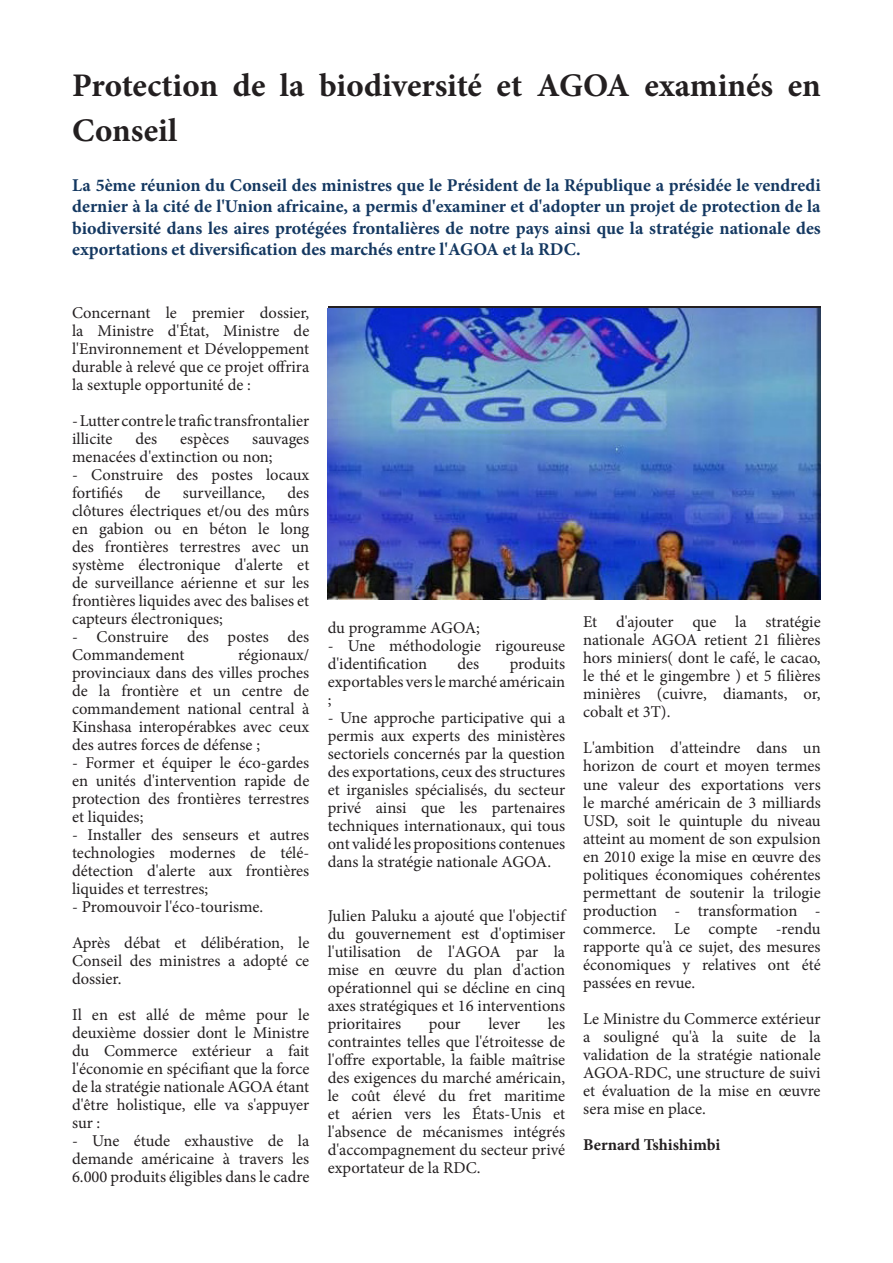
<style>
.page{position:relative;width:893px;height:1263px;background:#fff}
.page>*{position:absolute;margin:0;border:0;box-sizing:border-box;transform-origin:0 0}
.t1{font:700 33px/45px "Minion Pro";color:#231f20}
.t2{font:700 18px/21.6px "Minion Pro";color:#143861;text-align:justify}
.t3{font:16.5px/18px "Minion Pro";color:#231f20;text-align:justify}
.t4{font:700 16.5px "Minion Pro";letter-spacing:-.005em;color:#231f20}
</style>
<div class="page">
<img style="left:328px;top:308px;width:493px;height:291px">
<p class="t1" style="left:72px;top:63px;width:750px">Protection de la biodiversité et AGOA examinés en<br>Conseil</p>
<p class="t2" style="left:72px;top:174px;width:750px">La 5ème réunion du Conseil des ministres que le Président de la République a présidée le vendredi dernier à la cité de l'Union africaine, a permis d'examiner et d'adopter un projet de protection de la biodiversité dans les aires protégées frontalières de notre pays ainsi que la stratégie nationale des exportations et diversification des marchés entre l'AGOA et la RDC.</p>
<p class="t3" style="left:72px;top:304px;width:239px">Concernant le premier dossier, la Ministre d'État, Ministre de l'Environnement et Développement durable à relevé que ce projet offrira la sextuple opportunité de :</p>
<p class="t3" style="left:72px;top:412px;width:239px">- Lutter contre le trafic transfrontalier illicite</p>
<p class="t3" style="left:136px;top:430px;width:23px">des</p>
<p class="t3" style="left:180px;top:430px;width:50px">espèces</p>
<p class="t3" style="left:72px;top:430px;width:239px;text-indent:180px">sauvages menacées d'extinction ou non;</p>
<p class="t3" style="left:72px;top:466px;width:239px">- Construire des postes locaux fortifiés</p>
<p class="t3" style="left:72px;top:484px;width:239px;text-indent:216px">des clôtures électriques et/ou des mûrs en gabion ou en béton le long des frontières terrestres avec un système électronique d'alerte et de surveillance aérienne et sur les frontières liquides avec des balises et capteurs électroniques;</p>
<p class="t3" style="left:72px;top:628px;width:239px">- Construire des postes des<br>Commandement</p>
<p class="t3" style="left:145px;top:484px;width:17px">de</p>
<p class="t3" style="left:183px;top:484px;width:84px">surveillance,</p>
<p class="t3" style="left:72px;top:646px;width:239px;text-indent:166px">régionaux/ provinciaux dans des villes proches de la frontière et un centre de commandement national central à Kinshasa interopérabkes avec ceux des autres forces de défense ;</p>
<p class="t3" style="left:72px;top:754px;width:239px">- Former et équiper le éco-gardes en unités d'intervention rapide de protection des frontières terrestres et liquides;</p>
<p class="t3" style="left:72px;top:826px;width:239px">- Installer des senseurs et autres technologies modernes de télé&shy;détection d'alerte aux frontières liquides et terrestres;</p>
<p class="t3" style="left:72px;top:898px;width:193px">- Promouvoir l'éco-tourisme.</p>
<p class="t3" style="left:72px;top:934px;width:239px">Après débat et délibération, le Conseil des ministres a adopté ce dossier.</p>
<p class="t3" style="left:72px;top:1006px;width:239px">Il en est allé de même pour le deuxième dossier dont le Ministre du Commerce extérieur a fait l'économie en spécifiant que la force de la stratégie nationale AGOA étant d'être holistique, elle va s'appuyer sur :</p>
<p class="t3" style="left:72px;top:1132px;width:239px">- Une étude exhaustive de la demande américaine à travers les 6.000 produits éligibles dans le cadre</p>
<p class="t3" style="left:328px;top:619px;width:154px">du programme AGOA;</p>
<p class="t3" style="left:328px;top:637px;width:239px">- Une méthodologie rigoureuse d'identification</p>
<p class="t3" style="left:328px;top:655px;width:239px;text-indent:182px">produits exportables vers le marché américain ;</p>
<p class="t3" style="left:328px;top:709px;width:239px">- Une approche participative qui a permis aux experts des ministères sectoriels concernés par la question des exportations, ceux des structures et irganisles spécialisés, du secteur privé ainsi que les partenaires techniques internationaux, qui tous ont validé les propositions contenues dans la stratégie nationale AGOA.</p>
<p class="t3" style="left:328px;top:907px;width:239px">Julien Paluku a ajouté que l'objectif du gouvernement est d'optimiser l'utilisation de l'AGOA par la mise en œuvre du plan d'action opérationnel qui se décline en cinq axes stratégiques et 16 interventions prioritaires</p>
<p class="t3" style="left:458px;top:655px;width:23px">des</p>
<p class="t3" style="left:328px;top:1015px;width:239px;text-indent:220px">les contraintes telles que l'étroitesse de l'offre exportable, la faible maîtrise des exigences du marché américain, le coût élevé du fret maritime et aérien vers les États-Unis et l'absence de mécanismes intégrés d'accompagnement du secteur privé exportateur de la RDC.</p>
<p class="t3" style="left:429px;top:1015px;width:33px">pour</p>
<p class="t3" style="left:488px;top:1015px;width:33px">lever</p>
<p class="t3" style="left:583px;top:613px;width:239px">Et d'ajouter que la stratégie nationale AGOA retient 21 filières hors miniers( dont le café, le cacao, le thé et le gingembre ) et 5 filières minières (cuivre, diamants, or, cobalt et 3T).</p>
<p class="t3" style="left:583px;top:739px;width:239px">L'ambition d'atteindre dans un horizon de court et moyen termes une valeur des exportations vers le marché américain de 3 milliards USD, soit le quintuple du niveau atteint au moment de son expulsion en 2010 exige la mise en œuvre des politiques économiques cohérentes permettant de soutenir la trilogie production - transformation - commerce. Le compte -rendu rapporte qu'à ce sujet, des mesures économiques y relatives ont été passées en revue.</p>
<p class="t3" style="left:583px;top:1009px;width:239px">Le Ministre du Commerce extérieur a souligné qu'à la suite de la validation de la stratégie nationale AGOA-RDC, une structure de suivi et évaluation de la mise en œuvre sera mise en place.</p>
<p class="t4" style="left:583px;top:1133px;width:139px">Bernard Tshishimbi</p>
</div>
